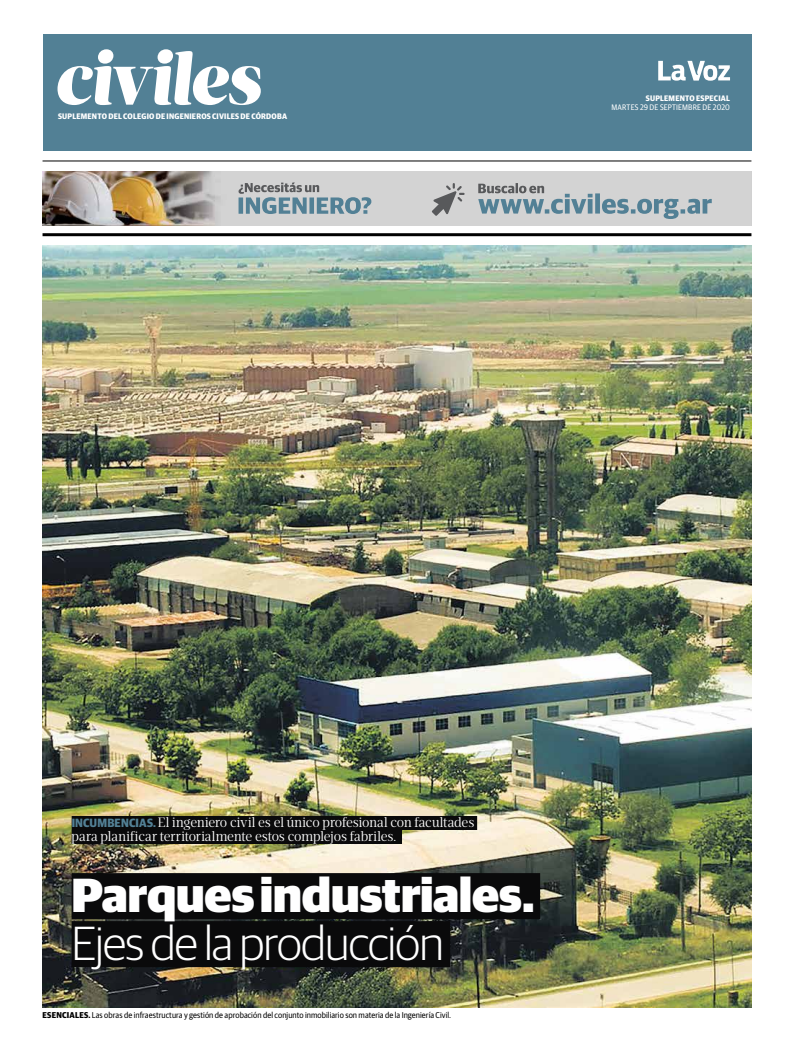
<style>
.page{position:relative;width:794px;height:1052px;background:#fff}
.page>*{position:absolute;margin:0;border:0;box-sizing:border-box;transform-origin:0 0}
.t1{font:italic 900 75px "Ardina Title";letter-spacing:-.05em;color:#fff}
.t2{font:900 48px "Guardian Sans";color:#fff}
.t3{font:300 48px "Guardian Sans";letter-spacing:-.02em;color:#fff}
.t4{font:14px/14px "Ardina Text";letter-spacing:-.005em;color:#fff}
.t5{font:8.5px "Guardian Sans Narrow";letter-spacing:.005em;color:#000}
.t6{font:700 8px "Guardian Sans Narrow";letter-spacing:.025em;color:#fff}
.t7{font:8px "Guardian Sans Narrow";letter-spacing:.02em;color:#fff}
.s1{font-family:"Guardian Sans Narrow";font-weight:700;font-size:12px;color:#528095}
.s2{font-weight:700}
</style>
<div class="page">
<img style="left:43px;top:246px;width:708px;height:761px">
<div style="left:43px;top:34px;width:708px;height:116px;background:#528095"></div>
<svg style="left:658px;top:61px;width:72px;height:20px"></svg>
<hr style="left:43px;top:161px;width:708px;height:1px;background:#000">
<div style="left:72px;top:873px;width:468px;height:46px;background:#0a0a0b"></div>
<div style="left:72px;top:921px;width:378px;height:46px;background:#0a0a0b"></div>
<div style="left:72px;top:816px;width:405px;height:14px;background:#0a0a0b"></div>
<div style="left:72px;top:830px;width:330px;height:14px;background:#0a0a0b"></div>
<hr style="left:43px;top:233px;width:708px;height:3px;background:#000">
<img style="left:43px;top:172px;width:708px;height:53px">
<svg style="left:432px;top:183px;width:32px;height:33px"></svg>
<svg style="left:478px;top:183px;width:233px;height:36px"></svg>
<svg style="left:238px;top:182px;width:133px;height:32px"></svg>
<h1 class="t1" style="left:53px;top:36px;width:210px">civiles</h1>
<p class="t6" style="left:58px;top:110px;width:230px">SUPLEMENTO DEL COLEGIO DE INGENIEROS CIVILES DE CÓRDOBA</p>
<p class="t6" style="left:646px;top:92px;width:86px">SUPLEMENTO ESPECIAL</p>
<p class="t7" style="left:611px;top:101px;width:120px">MARTES 29 DE SEPTIEMBRE DE 2020</p>
<p class="t4" style="left:72px;top:815px;width:404px"><span class="s1">INCUMBENCIAS.</span> El ingeniero civil es el único profesional con facultades para planificar territorialmente estos complejos fabriles.</p>
<h2 class="t2" style="left:72px;top:859px;width:465px">Parques industriales.</h2>
<h2 class="t3" style="left:72px;top:910px;width:374px">Ejes de la producción</h2>
<p class="t5" style="left:43px;top:1009px;width:410px"><span class="s2">ESENCIALES.</span> Las obras de infraestructura y gestión de aprobación del conjunto inmobiliario son materia de la Ingeniería Civil.</p>
</div>
